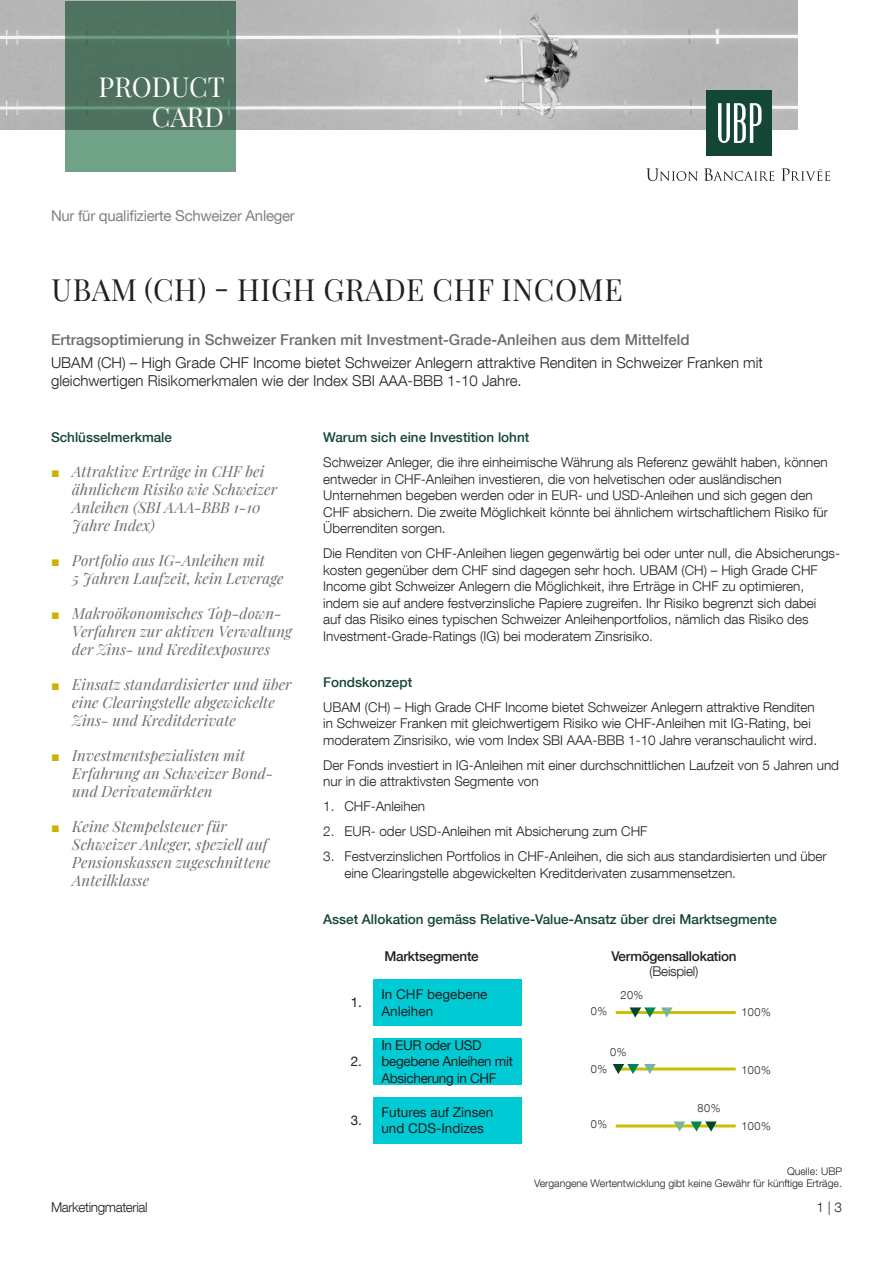
<style>
.page{position:relative;width:893px;height:1263px;background:#fff}
.page>*{position:absolute;margin:0;border:0;box-sizing:border-box;transform-origin:0 0}
.nom_du_fonds{font:30px "Playfair Display";letter-spacing:.02em;color:#231f20}
.t1{font:27px "Playfair Display";color:#fff}
.t2{font:italic 15px/18px "Playfair Display";letter-spacing:.005em;color:#6c6d70}
.Texte_Intro{font:300 15px/18px "Helvetica Neue LT Com";color:#231f20}
.Texte_Intro_65{font:500 15px "Helvetica Neue LT Com";color:#6c6d70}
.For_qualified_invest{font:15px "Helvetica Neue LT Com";letter-spacing:-.02em;color:#808285}
.Texte{font:300 13.5px/16.5px "Helvetica Neue LT Com";color:#231f20}
.Titre_Niv_2{font:500 13.5px "Helvetica Neue LT Com";color:#144634}
.t3{font:13.5px/16.5px "Helvetica Neue LT Com";color:#231f20}
.t4{font:13.5px/16.5px "Helvetica Neue LT Com";letter-spacing:-.025em;color:#231f20}
.t5{font:500 13.5px "Helvetica Neue LT Com";letter-spacing:-.02em;color:#231f20}
.MARKETING_COMMUNICAT{font:300 13.5px "Helvetica Neue LT Com";letter-spacing:-.03em;color:#231f20}
.Texte-2{font:300 13.5px "Helvetica Neue LT Com";letter-spacing:-.02em;color:#231f20}
.t6{font:300 11.25px "Helvetica Neue LT Com";letter-spacing:.05em;color:#231f20}
.Sources{font:300 10.5px "Helvetica Neue LT Com";color:#231f20}
.s1{font-family:"Arial";font-style:normal;font-size:14.25px;color:#ceb000}
</style>
<div class="page">
<hr style="left:616px;top:1011px;width:120px;height:3px;background:#cbbf0a">
<hr style="left:616px;top:1067px;width:120px;height:3px;background:#cbbf0a">
<hr style="left:616px;top:1124px;width:120px;height:3px;background:#cbbf0a">
<div style="left:373px;top:979px;width:149px;height:47px;background:#00cad4"></div>
<div style="left:373px;top:1038px;width:149px;height:47px;background:#00cad4"></div>
<div style="left:373px;top:1097px;width:149px;height:47px;background:#00cad4"></div>
<svg style="left:630px;top:1007px;width:43px;height:10px"></svg>
<svg style="left:613px;top:1064px;width:43px;height:10px"></svg>
<svg style="left:674px;top:1121px;width:43px;height:10px"></svg>
<img style="left:0;top:0;width:797px;height:130px">
<svg style="left:65px;top:1px;width:170px;height:170px;background:#577f69"></svg>
<svg style="left:646px;top:168px;width:52px;height:13px"></svg>
<svg style="left:704px;top:168px;width:70px;height:13px"></svg>
<svg style="left:781px;top:168px;width:49px;height:13px"></svg>
<div style="left:706px;top:90px;width:66px;height:66px;background:#144634"></div>
<svg style="left:718px;top:103px;width:43px;height:40px"></svg>
<p class="t1" style="left:99px;top:66px;width:128px">PRODUCT</p>
<p class="t1" style="left:152px;top:96px;width:74px">CARD</p>
<p class="For_qualified_invest" style="left:51px;top:207px;width:245px">Nur für qualifizierte Schweizer Anleger</p>
<p class="nom_du_fonds" style="left:52px;top:267px;width:572px">UBAM (CH) - HIGH GRADE CHF INCOME</p>
<p class="Texte_Intro_65" style="left:51px;top:331px;width:640px">Ertragsoptimierung in Schweizer Franken mit Investment-Grade-Anleihen aus dem Mittelfeld</p>
<p class="Texte_Intro" style="left:51px;top:353px;width:713px">UBAM (CH) – High Grade CHF Income bietet Schweizer Anlegern attraktive Renditen in Schweizer Franken mit gleichwertigen Risikomerkmalen wie der Index SBI AAA-BBB 1-10 Jahre.</p>
<p class="Titre_Niv_2" style="left:51px;top:429px;width:123px">Schlüsselmerkmale</p>
<p class="t2" style="left:72px;top:461px;width:206px;text-indent:-21px"><span class="s1">■</span> Attraktive Erträge in CHF bei ähnlichem Risiko wie Schweizer<br>Anleihen (SBI AAA-BBB 1-10<br>Jahre Index)</p>
<p class="t2" style="left:72px;top:550px;width:213px;text-indent:-21px"><span class="s1">■</span> Portfolio aus IG-Anleihen mit<br>5 Jahren Laufzeit, kein Leverage</p>
<p class="t2" style="left:72px;top:603px;width:221px;text-indent:-21px"><span class="s1">■</span> Makroökonomisches Top-down-<br>Verfahren zur aktiven Verwaltung der Zins- und Kreditexposures</p>
<p class="t2" style="left:72px;top:674px;width:221px;text-indent:-21px"><span class="s1">■</span> Einsatz standardisierter und über eine Clearingstelle abgewickelte<br>Zins- und Kreditderivate</p>
<p class="t2" style="left:72px;top:745px;width:203px;text-indent:-21px"><span class="s1">■</span> Investmentspezialisten mit<br>Erfahrung an Schweizer Bond&shy;und Derivatemärkten</p>
<p class="t2" style="left:72px;top:816px;width:200px;text-indent:-21px"><span class="s1">■</span> Keine Stempelsteuer für<br>Schweizer Anleger, speziell auf<br>Pensionskassen zugeschnittene<br>Anteilklasse</p>
<p class="MARKETING_COMMUNICAT" style="left:51px;top:1199px;width:98px">Marketingmaterial</p>
<p class="Titre_Niv_2" style="left:323px;top:429px;width:208px">Warum sich eine Investition lohnt</p>
<p class="Texte" style="left:323px;top:454px;width:506px">Schweizer Anleger, die ihre einheimische Währung als Referenz gewählt haben, können entweder in CHF-Anleihen investieren, die von helvetischen oder ausländischen Unternehmen begeben werden oder in EUR- und USD-Anleihen und sich gegen den CHF absichern. Die zweite Möglichkeit könnte bei ähnlichem wirtschaftlichem Risiko für Überrenditen sorgen.</p>
<p class="Texte" style="left:323px;top:545px;width:518px">Die Renditen von CHF-Anleihen liegen gegenwärtig bei oder unter null, die Absicherungs&shy;kosten gegenüber dem CHF sind dagegen sehr hoch. UBAM (CH) – High Grade CHF Income gibt Schweizer Anlegern die Möglichkeit, ihre Erträge in CHF zu optimieren, indem sie auf andere festverzinsliche Papiere zugreifen. Ihr Risiko begrenzt sich dabei<br>auf das Risiko eines typischen Schweizer Anleihenportfolios, nämlich das Risiko des Investment-Grade-Ratings (IG) bei moderatem Zinsrisiko.</p>
<p class="Titre_Niv_2" style="left:323px;top:674px;width:91px">Fondskonzept</p>
<p class="Texte" style="left:323px;top:698px;width:495px">UBAM (CH) – High Grade CHF Income bietet Schweizer Anlegern attraktive Renditen in Schweizer Franken mit gleichwertigem Risiko wie CHF-Anleihen mit IG-Rating, bei moderatem Zinsrisiko, wie vom Index SBI AAA-BBB 1-10 Jahre veranschaulicht wird.</p>
<p class="Texte" style="left:323px;top:756px;width:517px">Der Fonds investiert in IG-Anleihen mit einer durchschnittlichen Laufzeit von 5 Jahren und nur in die attraktivsten Segmente von</p>
<p class="Texte" style="left:323px;top:798px;width:103px">1. CHF-Anleihen</p>
<p class="Texte" style="left:323px;top:823px;width:326px">2. EUR- oder USD-Anleihen mit Absicherung zum CHF</p>
<p class="Texte" style="left:344px;top:848px;width:484px;text-indent:-21px">3. Festverzinslichen Portfolios in CHF-Anleihen, die sich aus standardisierten und über eine Clearingstelle abgewickelten Kreditderivaten zusammensetzen.</p>
<p class="Titre_Niv_2" style="left:323px;top:911px;width:455px">Asset Allokation gemäss Relative-Value-Ansatz über drei Marktsegmente</p>
<p class="t5" style="left:384px;top:948px;width:96px">Marktsegmente</p>
<p class="t5" style="left:611px;top:948px;width:127px">Vermögensallokation</p>
<p class="Texte-2" style="left:650px;top:963px;width:50px">(Beispiel)</p>
<p class="t3" style="left:381px;top:986px;width:108px">In CHF begebene<br>Anleihen</p>
<p class="t6" style="left:620px;top:988px;width:24px">20%</p>
<p class="t3" style="left:351px;top:994px;width:13px">1.</p>
<p class="t6" style="left:591px;top:1004px;width:18px">0%</p>
<p class="t6" style="left:741px;top:1005px;width:31px">100%</p>
<p class="t3" style="left:351px;top:1053px;width:13px">2.</p>
<p class="t3" style="left:351px;top:1112px;width:13px">3.</p>
<p class="t4" style="left:381px;top:1036px;width:133px">In EUR oder USD begebene Anleihen mit<br>Absicherung in CHF</p>
<p class="t3" style="left:381px;top:1103px;width:113px">Futures auf Zinsen und CDS-Indizes</p>
<p class="t6" style="left:610px;top:1045px;width:18px">0%</p>
<p class="t6" style="left:591px;top:1062px;width:18px">0%</p>
<p class="t6" style="left:591px;top:1117px;width:18px">0%</p>
<p class="t6" style="left:698px;top:1101px;width:24px">80%</p>
<p class="t6" style="left:741px;top:1063px;width:31px">100%</p>
<p class="t6" style="left:741px;top:1119px;width:31px">100%</p>
<p class="Sources" style="left:787px;top:1165px;width:56px">Quelle: UBP</p>
<p class="Sources" style="left:534px;top:1177px;width:309px">Vergangene Wertentwicklung gibt keine Gewähr für künftige Erträge.</p>
<p class="Texte" style="left:816px;top:1199px;width:27px">1 | 3</p>
</div>
